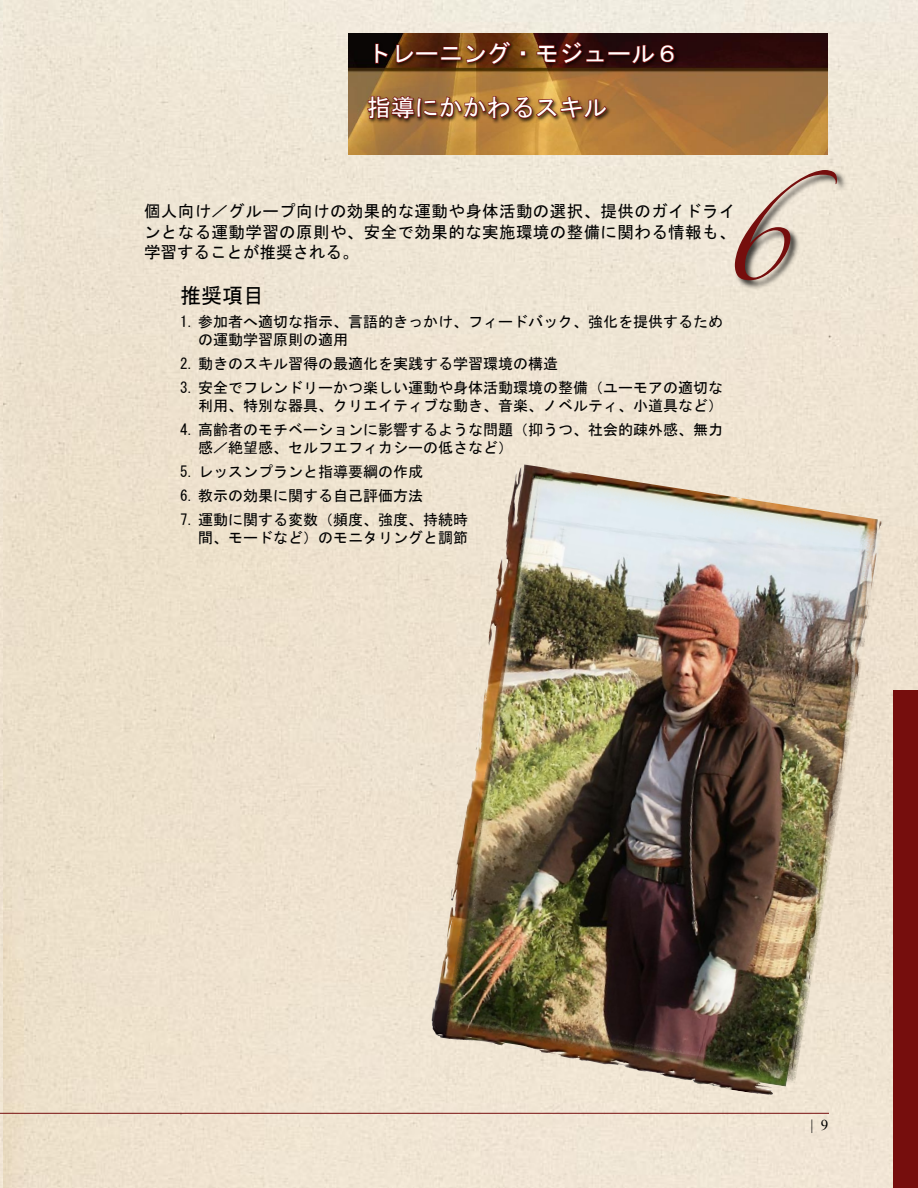
<style>
.page{position:relative;width:918px;height:1188px;background:#fff}
.page>*{position:absolute;margin:0;border:0;box-sizing:border-box;transform-origin:0 0}
.t1{font:24px "MS Gothic";color:#fff}
.t2{font:21px "MS Gothic";color:#000}
.t3{font:16.5px/20.2px "MS Gothic";letter-spacing:.025em;color:#000;text-align:justify}
.t4{font:15px/18px "MS Gothic";color:#000}
.t5{font:15px "Times New Roman";color:#000}
</style>
<div class="page">
<img style="left:2px;top:0;width:916px;height:1188px">
<img style="left:0;top:0;width:2px;height:1188px">
<hr style="left:0;top:1113px;width:829px;height:1px;background:#760e0d">
<img style="left:348px;top:34px;width:480px;height:120px">
<div style="left:893px;top:690px;width:25px;height:498px;background:#760e0d"></div>
<div style="left:366px;top:40px;width:313px;height:84px;background:#000;opacity:.75"></div>
<svg style="left:374px;top:43px;width:15px;height:21px"></svg>
<svg style="left:395px;top:44px;width:20px;height:20px"></svg>
<div style="left:416px;top:52px;width:22px;height:3px;border:2px solid #760e0d"></div>
<div style="left:441px;top:57px;width:21px;height:3px;border:2px solid #760e0d"></div>
<div style="left:443px;top:46px;width:15px;height:4px;border:2px solid #760e0d"></div>
<svg style="left:465px;top:40px;width:47px;height:26px"></svg>
<svg style="left:520px;top:51px;width:6px;height:5px"></svg>
<svg style="left:536px;top:40px;width:69px;height:25px;background:#49110b"></svg>
<div style="left:608px;top:52px;width:22px;height:3px;border:2px solid #760e0d"></div>
<svg style="left:630px;top:44px;width:46px;height:21px"></svg>
<svg style="left:366px;top:95px;width:242px;height:25px;background:#8e4e27"></svg>
<div style="left:733px;top:168px;width:114px;height:123px;background:#000;opacity:.75"></div>
<svg style="left:735px;top:170px;width:102px;height:110px;background:#d5c2b4"></svg>
<img style="left:591px;top:470px;width:288px;height:5px">
<img style="left:445px;top:475px;width:438px;height:609px">
<svg style="left:821px;top:1120px;width:7px;height:11px"></svg>
<h1 class="t1" style="left:367px;top:42px;width:314px">トレーニング・モジュール６</h1>
<h1 class="t1" style="left:367px;top:96px;width:242px">指導にかかわるスキル</h1>
<p class="t3" style="left:144px;top:201px;width:593px">個人向け／グループ向けの効果的な運動や身体活動の選択、提供のガイドラインとなる運動学習の原則や、安全で効果的な実施環境の整備に関わる情報も、学習することが推奨される。</p>
<h2 class="t2" style="left:180px;top:285px;width:85px">推奨項目</h2>
<p class="t4" style="left:198px;top:313px;width:526px;text-indent:-18px">1. 参加者へ適切な指示、言語的きっかけ、フィードバック、強化を提供するための運動学習原則の適用</p>
<p class="t4" style="left:180px;top:355px;width:379px">2. 動きのスキル習得の最適化を実践する学習環境の構造</p>
<p class="t4" style="left:180px;top:379px;width:544px;text-align:right">3. 安全でフレンドリーかつ楽しい運動や身体活動環境の整備（ユーモアの適切な利用、特別な器具、クリエイティブな動き、音楽、ノベルティ、小道具など）</p>
<p class="t4" style="left:198px;top:421px;width:526px;text-indent:-18px">4. 高齢者のモチベーションに影響するような問題（抑うつ、社会的疎外感、無力感／絶望感、セルフエフィカシーの低さなど）</p>
<p class="t4" style="left:180px;top:463px;width:244px">5. レッスンプランと指導要綱の作成</p>
<p class="t4" style="left:180px;top:487px;width:244px">6. 教示の効果に関する自己評価方法</p>
<p class="t4" style="left:180px;top:511px;width:289px;text-align:right">7. 運動に関する変数（頻度、強度、持続時間、モードなど）のモニタリングと調節</p>
<p class="t5" style="left:810px;top:1115px;width:4px">|</p>
</div>
